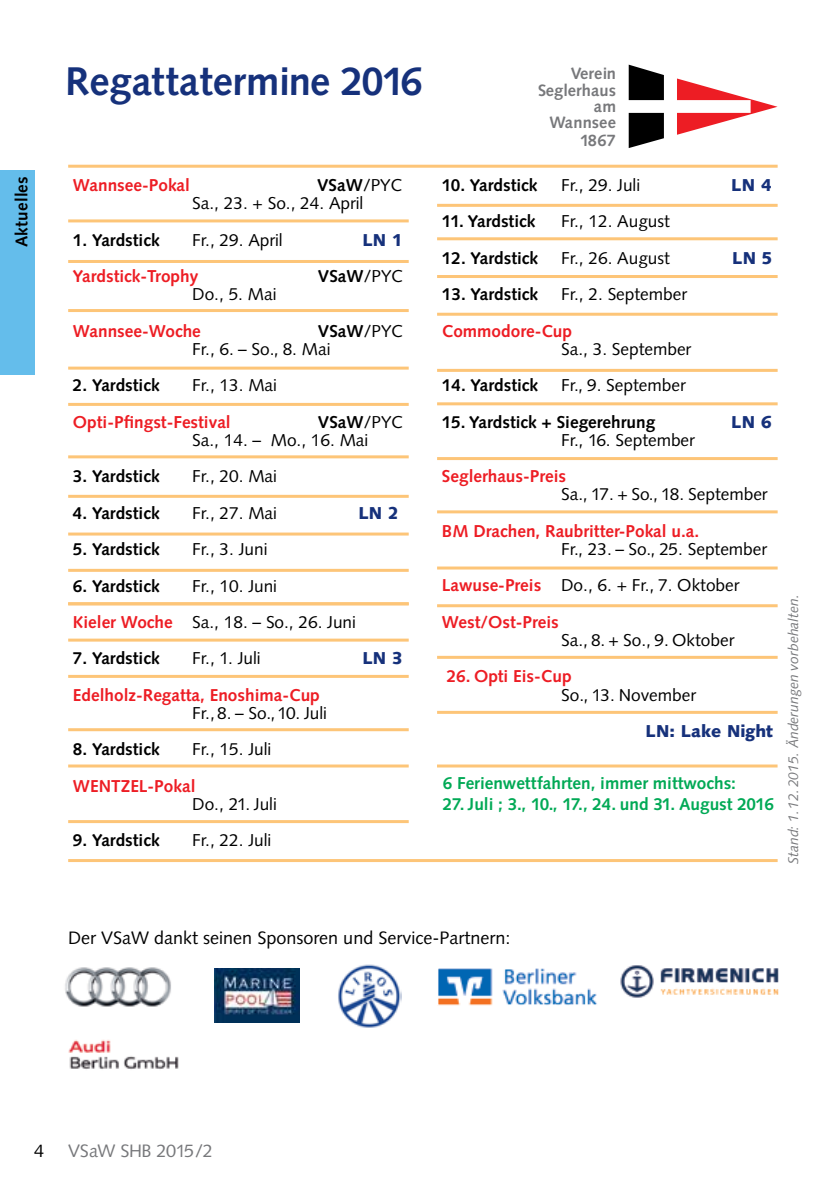
<style>
.page{position:relative;width:840px;height:1191px;background:#fff}
.page>*{position:absolute;margin:0;border:0;box-sizing:border-box;transform-origin:0 0}
.t1{font:700 40px "Syntax";letter-spacing:-.005em;color:#16317b}
.t2{font:18px "Syntax";color:#000}
.t3{font:18px "Syntax";letter-spacing:-.025em;color:#77787b}
.t4{font:17.2px/18.2px "Syntax";color:#000}
.t5{font:700 17.2px "Syntax";color:#000}
.t6{font:700 17.2px "Syntax";color:#ed1d24}
.t7{font:700 17.2px "Syntax";color:#00a955}
.t8{font:900 17.2px "Syntax";color:#16317b}
.t9{font:700 17px "Syntax";letter-spacing:.01em;color:#000}
.t10{font:700 16.4px/16.8px "Syntax";letter-spacing:.005em;color:#77787b;text-align:right}
.t11{font:italic 14px "Syntax";color:#77787b}
.s1{font-weight:700}
.s2{font-weight:400}
.s3{font-weight:700;color:#ed1d24}
</style>
<div class="page">
<div style="left:0;top:170px;width:34px;height:204px;background:#64bdeb"></div>
<hr style="left:68px;top:455px;width:340px;height:3px;background:#fdc578">
<hr style="left:68px;top:495px;width:340px;height:3px;background:#fdc578">
<hr style="left:68px;top:532px;width:340px;height:3px;background:#fdc578">
<hr style="left:68px;top:569px;width:340px;height:3px;background:#fdc578">
<hr style="left:68px;top:602px;width:340px;height:3px;background:#fdc578">
<hr style="left:68px;top:638px;width:340px;height:3px;background:#fdc578">
<hr style="left:68px;top:675px;width:340px;height:3px;background:#fdc578">
<hr style="left:68px;top:728px;width:340px;height:3px;background:#fdc578">
<hr style="left:68px;top:764px;width:340px;height:3px;background:#fdc578">
<hr style="left:437px;top:764px;width:340px;height:3px;background:#fdc578">
<hr style="left:68px;top:820px;width:340px;height:3px;background:#fdc578">
<hr style="left:68px;top:260px;width:340px;height:3px;background:#fdc578">
<hr style="left:68px;top:219px;width:340px;height:3px;background:#fdc578">
<hr style="left:437px;top:204px;width:340px;height:3px;background:#fdc578">
<hr style="left:437px;top:237px;width:340px;height:3px;background:#fdc578">
<hr style="left:437px;top:275px;width:340px;height:3px;background:#fdc578">
<hr style="left:437px;top:313px;width:340px;height:3px;background:#fdc578">
<hr style="left:437px;top:369px;width:340px;height:3px;background:#fdc578">
<hr style="left:437px;top:402px;width:340px;height:3px;background:#fdc578">
<hr style="left:437px;top:457px;width:340px;height:3px;background:#fdc578">
<hr style="left:437px;top:510px;width:340px;height:3px;background:#fdc578">
<hr style="left:437px;top:566px;width:340px;height:3px;background:#fdc578">
<hr style="left:437px;top:604px;width:340px;height:3px;background:#fdc578">
<hr style="left:437px;top:711px;width:340px;height:3px;background:#fdc578">
<hr style="left:68px;top:165px;width:709px;height:3px;background:#fdc578">
<hr style="left:68px;top:859px;width:709px;height:3px;background:#fdc578">
<hr style="left:437px;top:656px;width:340px;height:3px;background:#fdc578">
<hr style="left:68px;top:309px;width:340px;height:3px;background:#fdc578">
<hr style="left:68px;top:366px;width:340px;height:3px;background:#fdc578">
<hr style="left:68px;top:403px;width:340px;height:3px;background:#fdc578">
<svg style="left:628px;top:65px;width:149px;height:83px"></svg>
<img style="left:439px;top:969px;width:156px;height:34px">
<div style="left:437px;top:967px;width:160px;height:38px;border:1px solid #fff"></div>
<img style="left:65px;top:967px;width:114px;height:102px">
<img style="left:215px;top:968px;width:84px;height:55px">
<img style="left:620px;top:965px;width:159px;height:33px">
<img style="left:338px;top:964px;width:63px;height:64px">
<h1 class="t1" style="left:65px;top:58px;width:359px">Regattatermine 2016</h1>
<p class="t9" style="left:12px;top:247px;width:72px;rotate:-90deg">Aktuelles</p>
<p class="t6" style="left:73px;top:175px;width:118px">Wannsee-Pokal</p>
<p class="t4" style="left:192px;top:176px;width:211px;text-indent:125px"><span class="s1">VSaW</span>/PYC<br>Sa., 23. + So., 24. April</p>
<p class="t5" style="left:73px;top:230px;width:88px">1. Yardstick</p>
<p class="t4" style="left:192px;top:231px;width:92px">Fr., 29. April</p>
<p class="t8" style="left:362px;top:229px;width:42px">LN 1</p>
<p class="t6" style="left:73px;top:266px;width:127px">Yardstick-Trophy</p>
<p class="t5" style="left:318px;top:266px;width:87px">VSaW<span class="s2">/PYC</span></p>
<p class="t4" style="left:192px;top:285px;width:86px">Do., 5. Mai</p>
<p class="t6" style="left:73px;top:321px;width:129px">Wannsee-Woche</p>
<p class="t4" style="left:192px;top:322px;width:212px;text-indent:125px"><span class="s1">VSaW</span>/PYC<br>Fr., 6. – So., 8. Mai</p>
<p class="t5" style="left:73px;top:375px;width:88px">2. Yardstick</p>
<p class="t4" style="left:192px;top:376px;width:86px">Fr., 13. Mai</p>
<p class="t6" style="left:73px;top:412px;width:159px">Opti-Pfingst-Festival</p>
<p class="t4" style="left:192px;top:413px;width:212px;text-indent:125px"><span class="s1">VSaW</span>/PYC<br>Sa., 14. – Mo., 16. Mai</p>
<p class="t5" style="left:73px;top:466px;width:88px">3. Yardstick</p>
<p class="t4" style="left:192px;top:467px;width:86px">Fr., 20. Mai</p>
<p class="t5" style="left:73px;top:503px;width:88px">4. Yardstick</p>
<p class="t4" style="left:192px;top:504px;width:86px">Fr., 27. Mai</p>
<p class="t8" style="left:358px;top:502px;width:42px">LN 2</p>
<p class="t5" style="left:73px;top:539px;width:88px">5. Yardstick</p>
<p class="t4" style="left:192px;top:540px;width:77px">Fr., 3. Juni</p>
<p class="t5" style="left:73px;top:575px;width:88px">6. Yardstick</p>
<p class="t4" style="left:73px;top:567px;width:284px;line-height:36.4px;text-indent:119px">Fr., 10. Juni<br><span class="s3">Kieler Woche</span> Sa., 18. – So., 26. Juni</p>
<p class="t5" style="left:73px;top:648px;width:88px">7. Yardstick</p>
<p class="t4" style="left:192px;top:649px;width:70px">Fr., 1. Juli</p>
<p class="t8" style="left:362px;top:648px;width:42px">LN 3</p>
<p class="t6" style="left:73px;top:685px;width:248px">Edelholz-Regatta, Enoshima-Cup</p>
<p class="t4" style="left:192px;top:704px;width:136px">Fr., 8. – So., 10. Juli</p>
<p class="t5" style="left:73px;top:739px;width:88px">8. Yardstick</p>
<p class="t4" style="left:192px;top:740px;width:80px">Fr., 15. Juli</p>
<p class="t6" style="left:73px;top:776px;width:124px">WENTZEL-Pokal</p>
<p class="t4" style="left:192px;top:795px;width:86px">Do., 21. Juli</p>
<p class="t5" style="left:73px;top:830px;width:88px">9. Yardstick</p>
<p class="t4" style="left:192px;top:831px;width:80px">Fr., 22. Juli</p>
<p class="t10" style="left:538px;top:65px;width:79px">Verein<br>Seglerhaus am<br>Wannsee<br>1867</p>
<p class="t5" style="left:441px;top:175px;width:97px">10. Yardstick</p>
<p class="t4" style="left:561px;top:176px;width:80px">Fr., 29. Juli</p>
<p class="t8" style="left:730px;top:175px;width:42px">LN 4</p>
<p class="t5" style="left:441px;top:211px;width:95px">11. Yardstick</p>
<p class="t4" style="left:561px;top:212px;width:110px">Fr., 12. August</p>
<p class="t5" style="left:441px;top:248px;width:98px">12. Yardstick</p>
<p class="t4" style="left:561px;top:249px;width:110px">Fr., 26. August</p>
<p class="t8" style="left:731px;top:247px;width:42px">LN 5</p>
<p class="t5" style="left:441px;top:284px;width:98px">13. Yardstick</p>
<p class="t4" style="left:561px;top:285px;width:127px">Fr., 2. September</p>
<p class="t6" style="left:441px;top:321px;width:131px">Commodore-Cup</p>
<p class="t4" style="left:561px;top:340px;width:131px">Sa., 3. September</p>
<p class="t5" style="left:441px;top:375px;width:98px">14. Yardstick</p>
<p class="t4" style="left:561px;top:376px;width:126px">Fr., 9. September</p>
<p class="t5" style="left:441px;top:412px;width:215px">15. Yardstick + Siegerehrung</p>
<p class="t8" style="left:730px;top:411px;width:42px">LN 6</p>
<p class="t4" style="left:561px;top:431px;width:135px">Fr., 16. September</p>
<p class="t6" style="left:441px;top:466px;width:126px">Seglerhaus-Preis</p>
<p class="t4" style="left:561px;top:485px;width:208px">Sa., 17. + So., 18. September</p>
<p class="t6" style="left:441px;top:521px;width:259px">BM Drachen, Raubritter-Pokal u.a.</p>
<p class="t4" style="left:441px;top:531px;width:326px;line-height:36.4px;text-indent:119px">Fr., 23. – So., 25. September<br><span class="s3">Lawuse-Preis</span> Do., 6. + Fr., 7. Oktober<br><span class="s3">West/Ost-Preis</span></p>
<p class="t4" style="left:561px;top:631px;width:174px">Sa., 8. + So., 9. Oktober</p>
<p class="t6" style="left:446px;top:666px;width:126px">26. Opti Eis-Cup</p>
<p class="t4" style="left:561px;top:685px;width:136px">So., 13. November</p>
<p class="t8" style="left:645px;top:720px;width:129px">LN: Lake Night</p>
<p class="t7" style="left:442px;top:773px;width:295px">6 Ferienwettfahrten, immer mittwochs:</p>
<p class="t7" style="left:442px;top:794px;width:332px">27. Juli ; 3., 10., 17., 24. und 31. August 2016</p>
<p class="t11" style="left:784px;top:864px;width:271px;rotate:-90deg">Stand: 1.12.2015. Änderungen vorbehalten.</p>
<p class="t2" style="left:68px;top:927px;width:443px">Der VSaW dankt seinen Sponsoren und Service-Partnern:</p>
<p class="t2" style="left:34px;top:1140px;width:12px">4</p>
<p class="t3" style="left:68px;top:1140px;width:146px">VSaW SHB 2015/2</p>
</div>
